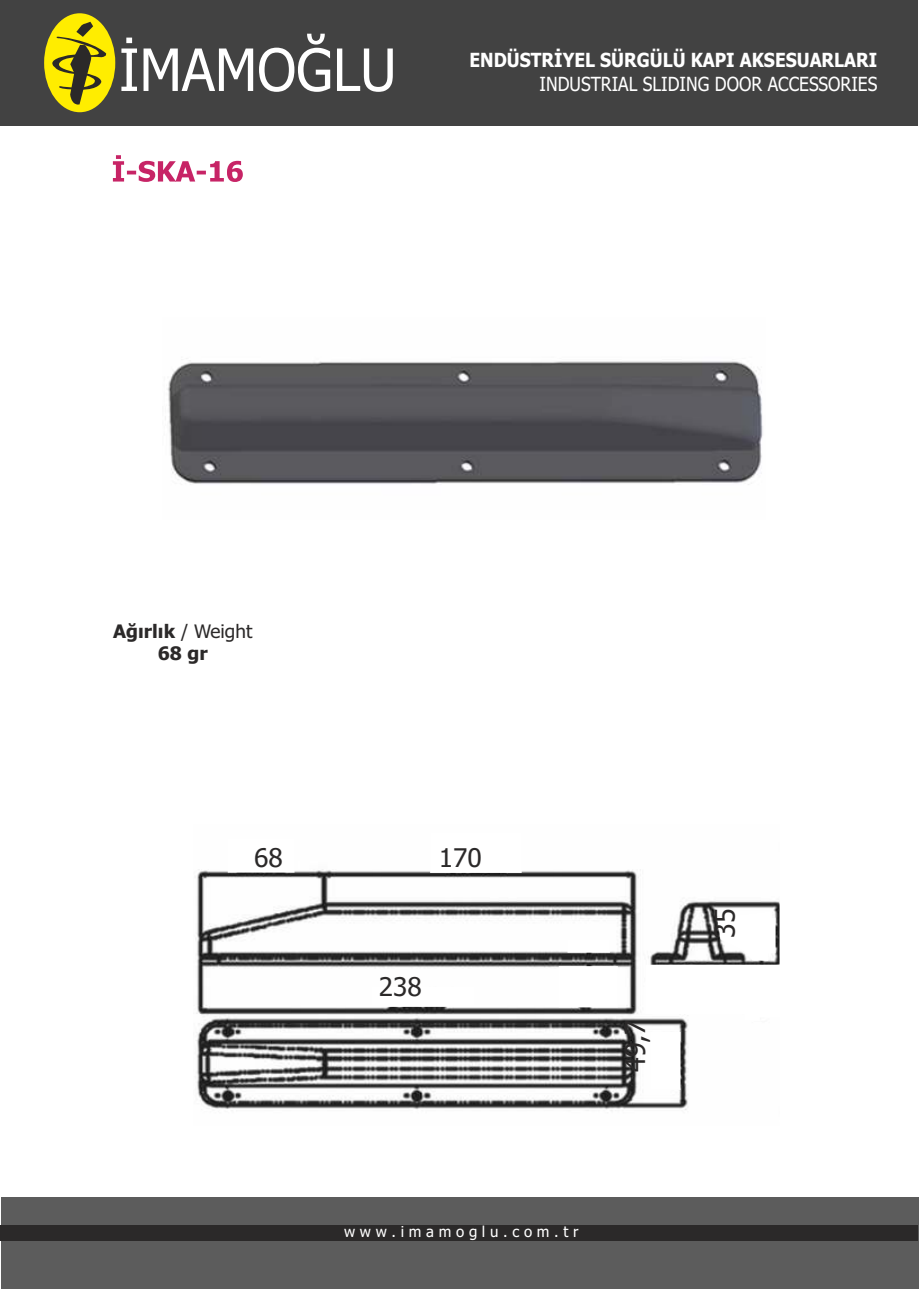
<style>
.page{position:relative;width:919px;height:1289px;background:#fff}
.page>*{position:absolute;margin:0;border:0;box-sizing:border-box;transform-origin:0 0}
.t1{font:58.35px "Tahoma";color:#fff;scale:.94 1}
.t2{font:27.6px "Tahoma";color:#2b2929}
.t3{font:25.8px "Tahoma";color:#2b2929}
.t4{font:700 19.5px "Tahoma";color:#fff;scale:.89 1}
.t5{font:19.5px "Tahoma";color:#fff;scale:.89 1}
.t6{font:700 18.6px/22.5px "Tahoma";color:#2b2929;text-align:center}
.t7{font:15px "Tahoma";color:#fff}
.s1{font-weight:400}
</style>
<div class="page">
<div style="left:0;top:0;width:918px;height:126px;background:#424242"></div>
<div style="left:1px;top:1197px;width:917px;height:91px;background:#5c5c5c"></div>
<div style="left:0;top:1224px;width:918px;height:15px;background:#2b2929"></div>
<div style="left:44px;top:13px;width:71px;height:99px;background:#ffed00;border-radius:50%"></div>
<svg style="left:47px;top:22px;width:61px;height:85px"></svg>
<img style="left:195px;top:869px;width:584px;height:242px">
<img style="left:165px;top:361px;width:598px;height:124px">
<svg style="left:113px;top:155px;width:130px;height:27px"></svg>
<h1 class="t1" style="left:119px;top:46px;width:296px">İMAMOĞLU</h1>
<p class="t4" style="left:469px;top:52px;width:459px">ENDÜSTRİYEL SÜRGÜLÜ KAPI AKSESUARLARI</p>
<p class="t5" style="left:539px;top:76px;width:381px">INDUSTRIAL SLIDING DOOR ACCESSORIES</p>
<p class="t6" style="left:113px;top:621px;width:141px">Ağırlık <span class="s1">/ Weight<br></span>68 gr</p>
<h3 class="t3" style="left:254px;top:847px;width:30px">68</h3>
<h3 class="t3" style="left:438px;top:847px;width:45px">170</h3>
<h3 class="t3" style="left:378px;top:976px;width:45px">238</h3>
<h2 class="t2" style="left:624px;top:1071px;width:53px;rotate:-90deg">49,7</h2>
<p class="t7" style="left:344px;top:1225px;width:236px">w w w . i m a m o g l u . c o m . t r</p>
<h2 class="t2" style="left:713px;top:937px;width:31px;rotate:-90deg">35</h2>
</div>
